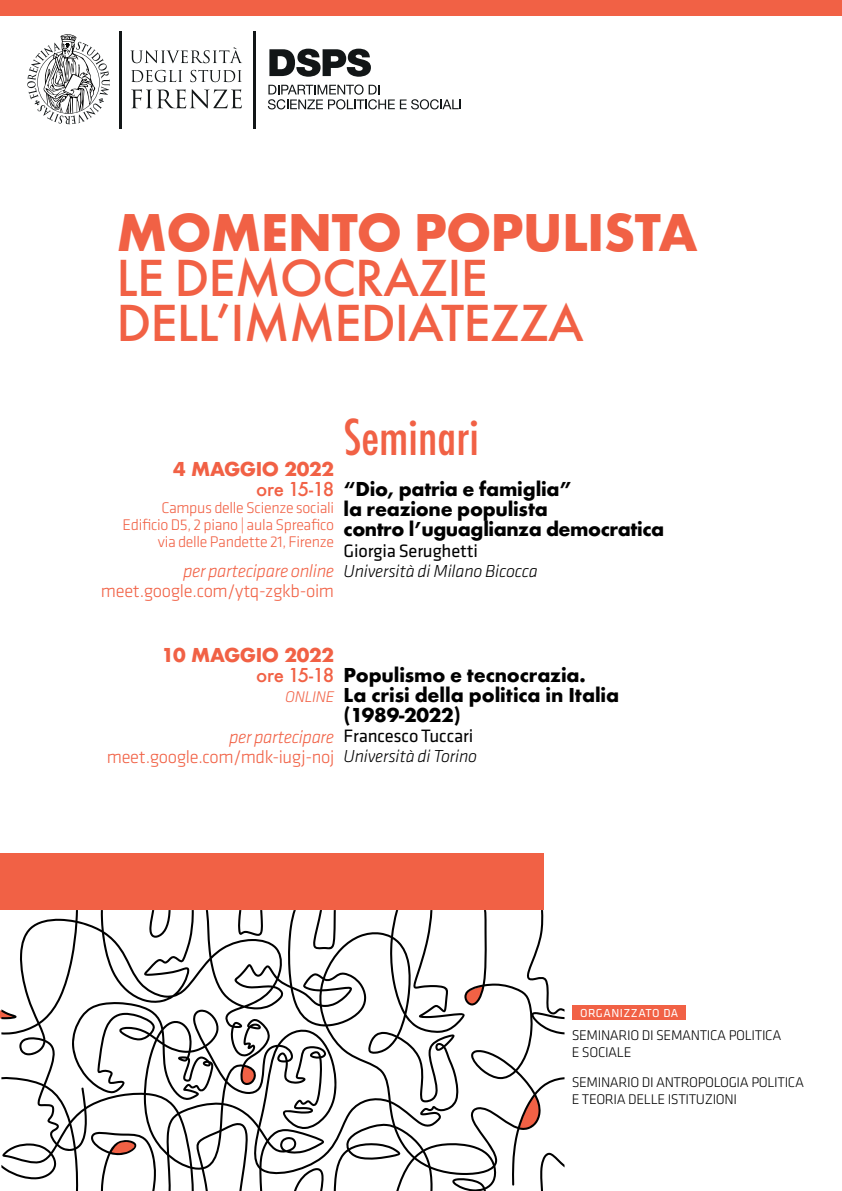
<style>
.page{position:relative;width:842px;height:1191px;background:#fff}
.page>*{position:absolute;margin:0;border:0;box-sizing:border-box;transform-origin:0 0}
.t1{font:700 49px "Futura";letter-spacing:-.015em;color:#f16145}
.t2{font:500 48px/45px "Futura";letter-spacing:-.015em;color:#f16145}
.t3{font:500 condensed 48px "Futura";color:#f16145}
.t4{font:700 18.6px/19.9px "Futura";letter-spacing:-.015em;color:#000}
.t5{font:300 18.6px "Klavika";letter-spacing:-.02em;color:#f16145}
.t6{font:italic 300 18.6px "Klavika";letter-spacing:-.02em;color:#f16145}
.t7{font:18.6px "Klavika";letter-spacing:-.01em;color:#000}
.t8{font:700 18.6px "Futura";letter-spacing:-.025em;color:#f16145}
.t9{font:500 18.6px "Futura";letter-spacing:-.055em;color:#f16145}
.t10{font:italic 300 18px "Klavika";letter-spacing:-.01em;color:#000}
.t11{font:300 16px/17px "Klavika";letter-spacing:-.02em;color:#f16145;text-align:right}
.t12{font:italic 300 16px "Klavika";letter-spacing:-.02em;color:#f16145}
.t13{font:300 14.5px/17px "Klavika";letter-spacing:-.025em;color:#000}
.t14{font:12px "Klavika";letter-spacing:.04em;color:#fff}
</style>
<div class="page">
<div style="left:0;top:0;width:842px;height:16px;background:#f16145"></div>
<svg style="left:512px;top:1077px;width:52px;height:114px"></svg>
<svg style="left:14px;top:1175px;width:482px;height:16px"></svg>
<svg style="left:541px;top:910px;width:23px;height:124px"></svg>
<svg style="left:1px;top:910px;width:540px;height:265px"></svg>
<svg style="left:112px;top:1140px;width:24px;height:14px"></svg>
<div style="left:0;top:853px;width:544px;height:56px;background:#f16145"></div>
<hr style="left:254px;top:31px;width:2px;height:98px;background:#121617">
<hr style="left:119px;top:31px;width:2px;height:98px;background:#121617">
<svg style="left:269px;top:49px;width:102px;height:28px"></svg>
<svg style="left:268px;top:84px;width:193px;height:25px"></svg>
<svg style="left:131px;top:89px;width:111px;height:19px"></svg>
<svg style="left:131px;top:70px;width:111px;height:12px"></svg>
<svg style="left:130px;top:47px;width:112px;height:16px"></svg>
<svg style="left:27px;top:34px;width:83px;height:90px"></svg>
<div style="left:573px;top:1005px;width:113px;height:15px;background:#f16145"></div>
<h1 class="t1" style="left:116px;top:197px;width:583px">MOMENTO POPULISTA</h1>
<h2 class="t2" style="left:116px;top:255px;width:469px">LE DEMOCRAZIE<br>DELL’IMMEDIATEZZA</h2>
<p class="t8" style="left:173px;top:455px;width:163px">4 MAGGIO 2022</p>
<p class="t9" style="left:256px;top:476px;width:80px">ore 15-18</p>
<p class="t11" style="left:123px;top:499px;width:213px">Campus delle Scienze sociali<br>Edificio D5, 2 piano | aula Spreafico via delle Pandette 21, Firenze</p>
<p class="t6" style="left:183px;top:560px;width:153px">per partecipare online</p>
<p class="t5" style="left:101px;top:580px;width:235px">meet.google.com/ytq-zgkb-oim</p>
<h2 class="t3" style="left:344px;top:406px;width:137px">Seminari</h2>
<p class="t4" style="left:344px;top:479px;width:322px">“Dio, patria e famiglia”<br>la reazione populista<br>contro l’uguaglianza democratica</p>
<p class="t7" style="left:344px;top:540px;width:136px">Giorgia Serughetti</p>
<p class="t10" style="left:344px;top:561px;width:196px">Università di Milano Bicocca</p>
<p class="t8" style="left:161px;top:642px;width:174px">10 MAGGIO 2022</p>
<p class="t9" style="left:256px;top:662px;width:80px">ore 15-18</p>
<p class="t12" style="left:285px;top:688px;width:50px">ONLINE</p>
<p class="t6" style="left:229px;top:726px;width:107px">per partecipare</p>
<p class="t5" style="left:107px;top:746px;width:229px">meet.google.com/mdk-iugj-noj</p>
<p class="t4" style="left:344px;top:665px;width:277px">Populismo e tecnocrazia.<br>La crisi della politica in Italia (1989-2022)</p>
<p class="t7" style="left:344px;top:725px;width:131px">Francesco Tuccari</p>
<p class="t10" style="left:344px;top:746px;width:135px">Università di Torino</p>
<p class="t14" style="left:580px;top:1006px;width:100px">ORGANIZZATO DA</p>
<p class="t13" style="left:572px;top:1026px;width:211px">SEMINARIO DI SEMANTICA POLITICA<br>E SOCIALE</p>
<p class="t13" style="left:572px;top:1073px;width:234px">SEMINARIO DI ANTROPOLOGIA POLITICA<br>E TEORIA DELLE ISTITUZIONI</p>
</div>
